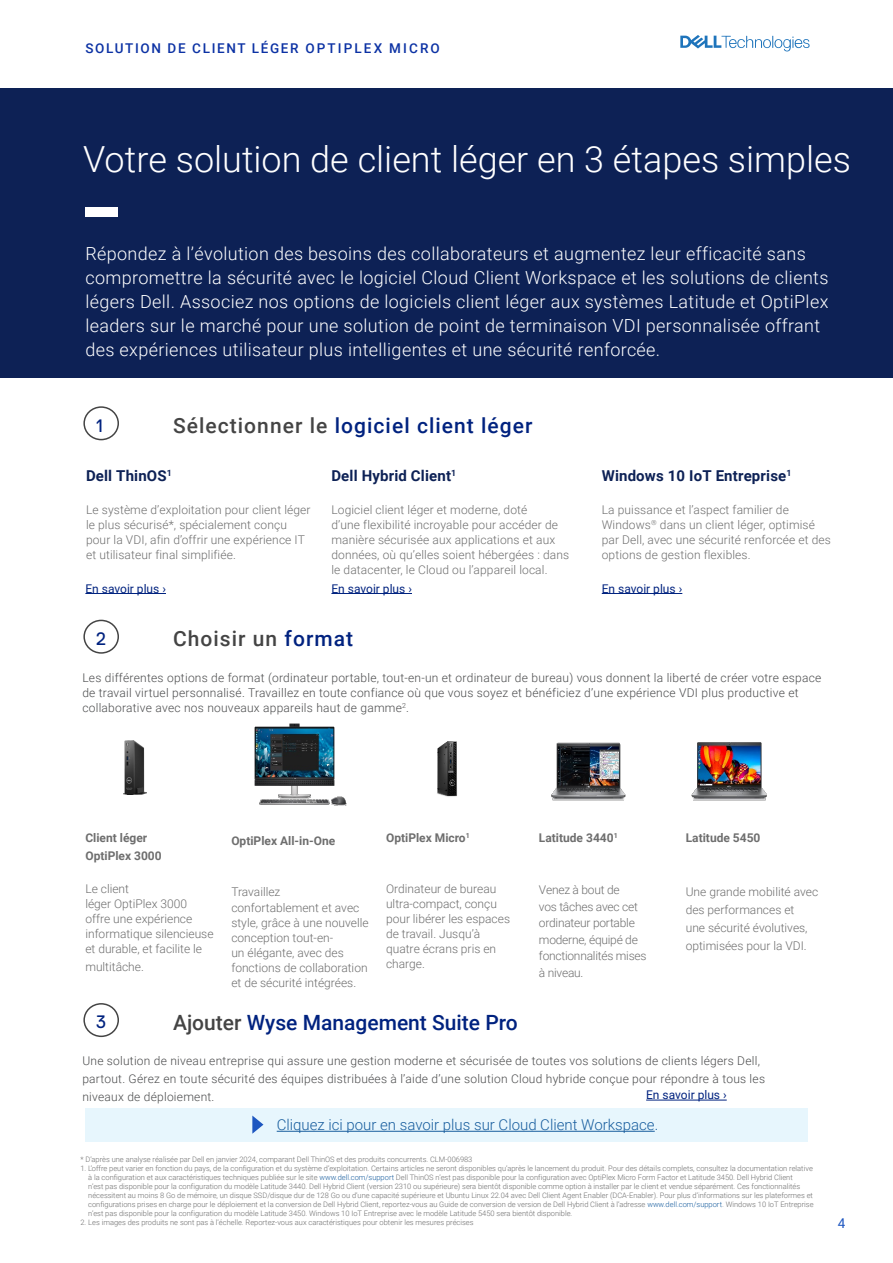
<style>
.page{position:relative;width:893px;height:1263px;background:#fff}
.page>*{position:absolute;margin:0;border:0;box-sizing:border-box;transform-origin:0 0}
.t1{font:300 36px "Roboto";color:#fff}
.t2{font:500 21px "Roboto";letter-spacing:.05em;color:#00227f}
.t3{font:500 21px "Roboto";color:#00227f}
.t4{font:500 21px "Roboto";letter-spacing:.05em;color:#444}
.t5{font:300 18px/24px "Roboto";letter-spacing:.02em;color:#fff}
.t6{font:18px "Dell Replica";color:#00227f}
.t7{font:700 15px "Roboto";letter-spacing:.01em;color:#0d2155}
.t8{font:300 15px "Roboto";color:#175d9e}
.t9{font:500 13.5px "Roboto";letter-spacing:.12em;color:#0c32a4}
.t10{font:13.5px "Roboto";color:#1d56c0}
.t11{font:300 12px/15px "Roboto";color:#6e6e6e}
.t12{font:300 12px/18px "Roboto";letter-spacing:.02em;color:#4b4c4d}
.t13{font:300 12px/16.5px "Roboto";letter-spacing:-.02em;color:#6e6e6e}
.t14{font:700 12px/18px "Roboto";color:#6e6e6e}
.t15{font:12px "Roboto";color:#00227f}
.t16{font:300 7.5px/9px "Roboto";color:#6e6e6e}
.s1{color:#444}
.s2{color:#00227f}
.s3{color:#175d9e}
</style>
<div class="page">
<svg style="left:680px;top:35px;width:130px;height:16px"></svg>
<img style="left:123px;top:741px;width:23px;height:54px">
<img style="left:437px;top:741px;width:20px;height:56px">
<img style="left:254px;top:723px;width:93px;height:83px">
<img style="left:551px;top:742px;width:75px;height:59px">
<img style="left:691px;top:742px;width:76px;height:59px">
<div style="left:85px;top:1109px;width:723px;height:33px;background:#e7f6fd"></div>
<hr style="left:277px;top:1131px;width:378px;height:1px;background:#175d9e">
<svg style="left:252px;top:1115px;width:11px;height:19px"></svg>
<div style="left:0;top:89px;width:893px;height:289px;background:#0d2155"></div>
<div style="left:85px;top:207px;width:33px;height:9px;background:#fff"></div>
<div style="left:83px;top:1003px;width:36px;height:34px;border:2px solid #444;border-radius:50%"></div>
<div style="left:83px;top:620px;width:36px;height:34px;border:2px solid #444;border-radius:50%"></div>
<div style="left:83px;top:406px;width:36px;height:34px;border:2px solid #444;border-radius:50%"></div>
<hr style="left:85px;top:593px;width:81px;height:1px;background:#00227f">
<hr style="left:331px;top:593px;width:81px;height:1px;background:#00227f">
<hr style="left:602px;top:593px;width:80px;height:1px;background:#00227f">
<hr style="left:646px;top:1100px;width:81px;height:1px;background:#00227f">
<p class="t9" style="left:85px;top:39px;width:356px">SOLUTION DE CLIENT LÉGER OPTIPLEX MICRO</p>
<p class="t1" style="left:83px;top:134px;width:769px">Votre solution de client léger en 3 étapes simples</p>
<p class="t5" style="left:85px;top:241px;width:745px">Répondez à l’évolution des besoins des collaborateurs et augmentez leur efficacité sans compromettre la sécurité avec le logiciel Cloud Client Workspace et les solutions de clients légers Dell. Associez nos options de logiciels client léger aux systèmes Latitude et OptiPlex leaders sur le marché pour une solution de point de terminaison VDI personnalisée offrant des expériences utilisateur plus intelligentes et une sécurité renforcée.</p>
<p class="t2" style="left:173px;top:411px;width:361px"><span class="s1">Sélectionner le</span> logiciel client léger</p>
<p class="t6" style="left:96px;top:415px;width:8px">1</p>
<p class="t7" style="left:86px;top:465px;width:87px">Dell ThinOS<sup>1</sup></p>
<p class="t11" style="left:86px;top:502px;width:226px">Le système d’exploitation pour client léger le plus sécurisé*, spécialement conçu pour la VDI, afin d’offrir une expérience IT et utilisateur final simplifiée.</p>
<p class="t7" style="left:331px;top:465px;width:126px">Dell Hybrid Client<sup>1</sup></p>
<p class="t11" style="left:331px;top:502px;width:239px">Logiciel client léger et moderne, doté<br>d’une flexibilité incroyable pour accéder de manière sécurisée aux applications et aux données, où qu’elles soient hébergées : dans le datacenter, le Cloud ou l’appareil local.</p>
<p class="t7" style="left:602px;top:465px;width:191px">Windows 10 IoT Entreprise<sup>1</sup></p>
<p class="t11" style="left:602px;top:502px;width:231px">La puissance et l’aspect familier de Windows<sup>®</sup> dans un client léger, optimisé par Dell, avec une sécurité renforcée et des options de gestion flexibles.</p>
<p class="t15" style="left:85px;top:580px;width:82px">En savoir plus ›</p>
<p class="t15" style="left:331px;top:580px;width:82px">En savoir plus ›</p>
<p class="t15" style="left:602px;top:580px;width:82px">En savoir plus ›</p>
<p class="t6" style="left:96px;top:629px;width:11px">2</p>
<p class="t4" style="left:173px;top:624px;width:182px">Choisir un <span class="s2">format</span></p>
<p class="t12" style="left:82px;top:669px;width:740px;line-height:15px">Les différentes options de format (ordinateur portable, tout-en-un et ordinateur de bureau) vous donnent la liberté de créer votre espace de travail virtuel personnalisé. Travaillez en toute confiance où que vous soyez et bénéficiez d’une expérience VDI plus productive et collaborative avec nos nouveaux appareils haut de gamme<sup>2</sup>.</p>
<p class="t14" style="left:85px;top:828px;width:78px">Client léger<br>OptiPlex 3000</p>
<p class="t11" style="left:85px;top:881px;width:130px">Le client<br>léger OptiPlex 3000 offre une expérience informatique silencieuse et durable, et facilite le</p>
<p class="t11" style="left:85px;top:959px;width:60px">multitâche.</p>
<p class="t14" style="left:231px;top:832px;width:105px">OptiPlex All-in-One</p>
<p class="t11" style="left:231px;top:884px;width:139px">Travaillez confortablement et avec style, grâce à une nouvelle conception tout-en-<br>un élégante, avec des fonctions de collaboration et de sécurité intégrées.</p>
<p class="t14" style="left:386px;top:828px;width:85px">OptiPlex Micro<sup>1</sup></p>
<p class="t11" style="left:386px;top:881px;width:126px">Ordinateur de bureau ultra-compact, conçu pour libérer les espaces de travail. Jusqu’à quatre écrans pris en charge.</p>
<p class="t6" style="left:96px;top:1012px;width:11px">3</p>
<p class="t3" style="left:173px;top:1007px;width:346px"><span class="s1">Ajouter</span> Wyse Management Suite Pro</p>
<p class="t14" style="left:539px;top:828px;width:80px">Latitude 3440<sup>1</sup></p>
<p class="t13" style="left:539px;top:881px;width:109px">Venez à bout de<br>vos tâches avec cet ordinateur portable moderne, équipé de fonctionnalités mises à niveau.</p>
<p class="t14" style="left:686px;top:828px;width:76px">Latitude 5450</p>
<p class="t11" style="left:686px;top:882px;width:134px;line-height:18px">Une grande mobilité avec des performances et<br>une sécurité évolutives, optimisées pour la VDI.</p>
<p class="t12" style="left:82px;top:1051px;width:684px">Une solution de niveau entreprise qui assure une gestion moderne et sécurisée de toutes vos solutions de clients légers Dell, partout. Gérez en toute sécurité des équipes distribuées à l’aide d’une solution Cloud hybride conçue pour répondre à tous les niveaux de déploiement.</p>
<p class="t15" style="left:646px;top:1086px;width:82px">En savoir plus ›</p>
<p class="t8" style="left:277px;top:1114px;width:383px">Cliquez ici pour en savoir plus sur Cloud Client Workspace.</p>
<p class="t16" style="left:80px;top:1154px;width:393px">* D’après une analyse réalisée par Dell en janvier 2024, comparant Dell ThinOS et des produits concurrents. CLM-006983</p>
<p class="t16" style="left:88px;top:1163px;width:727px;text-indent:-8px">1. L’offre peut varier en fonction du pays, de la configuration et du système d’exploitation. Certains articles ne seront disponibles qu’après le lancement du produit. Pour des détails complets, consultez la documentation relative à la configuration et aux caractéristiques techniques publiée sur le site <span class="s3">www.dell.com/support</span> Dell ThinOS n’est pas disponible pour la configuration avec OptiPlex Micro Form Factor et Latitude 3450. Dell Hybrid Client<br>n’est pas disponible pour la configuration du modèle Latitude 3440. Dell Hybrid Client (version 2310 ou supérieure) sera bientôt disponible comme option à installer par le client et vendue séparément. Ces fonctionnalités nécessitent au moins 8 Go de mémoire, un disque SSD/disque dur de 128 Go ou d’une capacité supérieure et Ubuntu Linux 22.04 avec Dell Client Agent Enabler (DCA-Enabler). Pour plus d’informations sur les plateformes et configurations prises en charge pour le déploiement et la conversion de Dell Hybrid Client, reportez-vous au Guide de conversion de version de Dell Hybrid Client à l’adresse <span class="s3">www.dell.com/support</span>. Windows 10 IoT Entreprise n’est pas disponible pour la configuration du modèle Latitude 3450. Windows 10 IoT Entreprise avec le modèle Latitude 5450 sera bientôt disponible.</p>
<p class="t16" style="left:80px;top:1217px;width:395px">2. Les images des produits ne sont pas à l’échelle. Reportez-vous aux caractéristiques pour obtenir les mesures précises</p>
<p class="t10" style="left:838px;top:1214px;width:9px">4</p>
</div>
